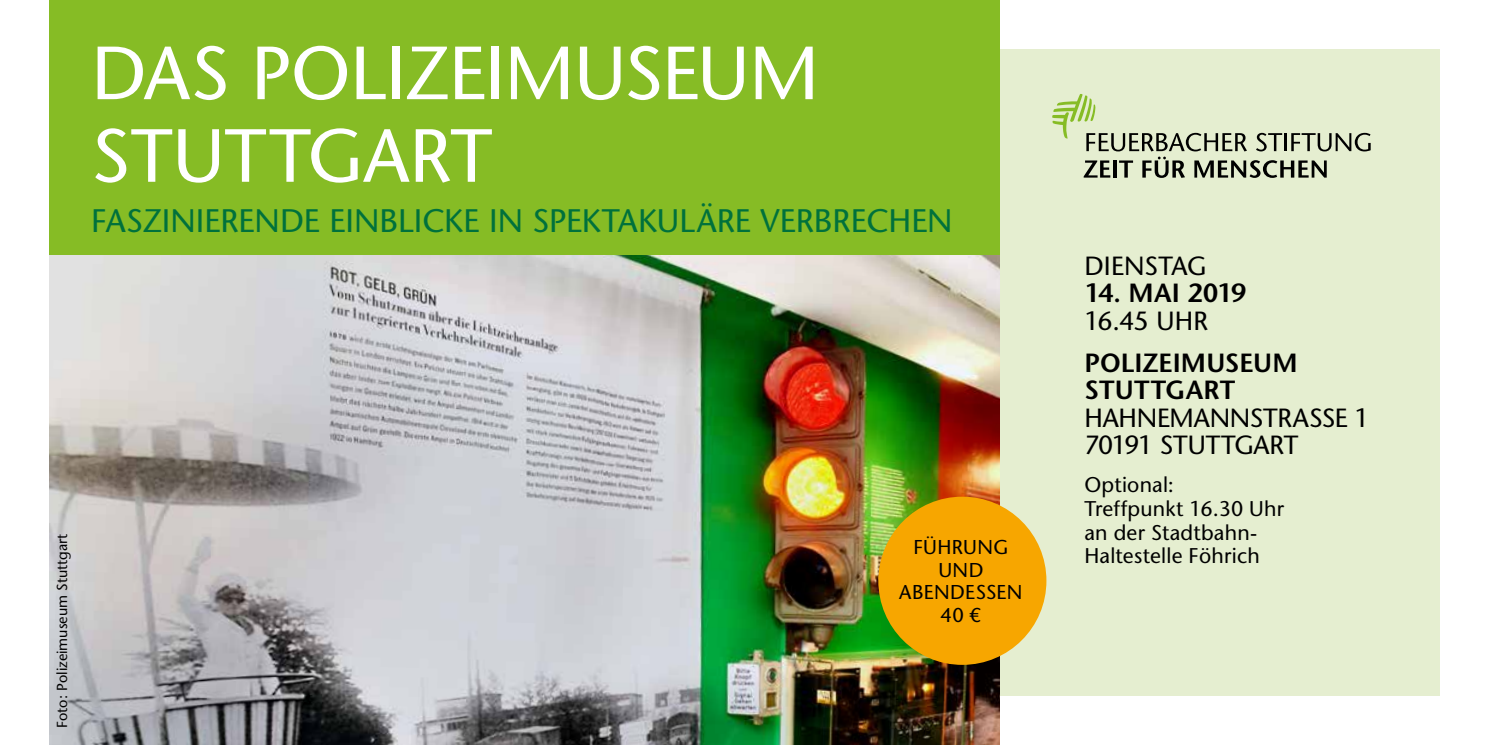
<style>
.page{position:relative;width:1489px;height:745px;background:#fff}
.page>*{position:absolute;margin:0;border:0;box-sizing:border-box;transform-origin:0 0}
.t1{font:500 75px/82.5px "Stone Sans Std";letter-spacing:-.005em;color:#fff}
.t2{font:500 32.5px "Stone Sans Std";color:#00713c}
.t3{font:500 26.25px/27.5px "Stone Sans Std";letter-spacing:-.005em;color:#000}
.t4{font:600 26.25px/27.5px "Stone Sans Std";letter-spacing:.005em;color:#000}
.t5{font:600 26.25px "Stone Sans Std";letter-spacing:-.015em;color:#000}
.t6{font:500 21.25px/23.8px "Stone Sans Std";letter-spacing:.01em;color:#000}
.t7{font:500 20px/22.5px "Stone Sans Std";letter-spacing:.02em;color:#000;text-align:center}
.t8{font:500 14.5px "Stone Sans Std";color:#000}
</style>
<div class="page">
<div style="left:50px;top:0;width:949px;height:255px;background:#86bc25"></div>
<img style="left:50px;top:255px;width:949px;height:489px">
<div style="left:999px;top:50px;width:440px;height:203px;background:#e5eed0"></div>
<div style="left:999px;top:253px;width:440px;height:441px;background:#e5eed0"></div>
<div style="left:878px;top:496px;width:168px;height:168px;background:#f7a600;border-radius:50%"></div>
<svg style="left:1052px;top:94px;width:318px;height:84px"></svg>
<h1 class="t1" style="left:91px;top:32px;width:729px">DAS POLIZEIMUSEUM<br>STUTTGART</h1>
<h2 class="t2" style="left:91px;top:201px;width:862px">FASZINIERENDE EINBLICKE IN SPEKTAKULÄRE VERBRECHEN</h2>
<p class="t8" style="left:53px;top:727px;width:195px;rotate:-90deg">Foto: Polizeimuseum Stuttgart</p>
<p class="t7" style="left:899px;top:535px;width:125px">FÜHRUNG<br>UND<br>ABENDESSEN<br>40 €</p>
<p class="t3" style="left:1084px;top:252px;width:124px">DIENSTAG</p>
<p class="t5" style="left:1084px;top:277px;width:163px">14. MAI 2019</p>
<p class="t3" style="left:1084px;top:307px;width:125px">16.45 UHR</p>
<p class="t4" style="left:1084px;top:348px;width:215px">POLIZEIMUSEUM<br>STUTTGART</p>
<p class="t3" style="left:1084px;top:403px;width:287px">HAHNEMANNSTRASSE 1<br>70191 STUTTGART</p>
<p class="t6" style="left:1084px;top:472px;width:201px">Optional:<br>Treffpunkt 16.30 Uhr an der Stadtbahn-<br>Haltestelle Föhrich</p>
</div>
